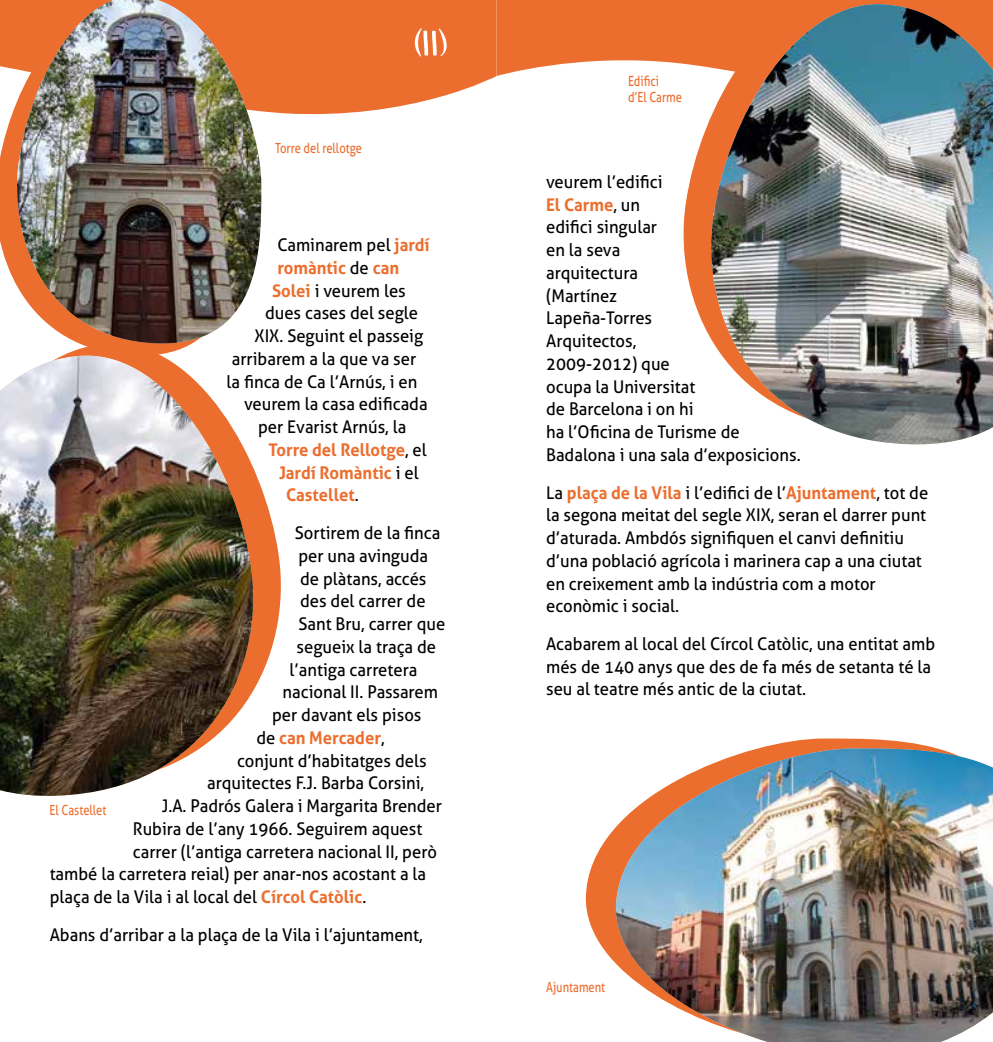
<style>
.page{position:relative;width:993px;height:1042px;background:#fff}
.page>*{position:absolute;margin:0;border:0;box-sizing:border-box;transform-origin:0 0}
.t1{font:52.5px "Georgina";color:#fff}
.t2{font:17.5px/22.8px "Aller";color:#000;scale:.95 1}
.t3{font:700 17.5px "Aller";color:#ec6e2e;scale:.95 1}
.t4{font:14px/15.8px "Aller";color:#ec6e2e;scale:.8 1}
.s1{font-weight:700;color:#ec6e2e}
.s2{font-weight:400;color:#000}
</style>
<div class="page">
<svg style="left:0;top:0;width:496px;height:115px;fill:#ec6e2e"></svg>
<svg style="left:496px;top:0;width:175px;height:77px;fill:#ec6e2e"></svg>
<svg style="left:585px;top:738px;width:337px;height:224px"></svg>
<img style="left:614px;top:748px;width:378px;height:294px">
<svg style="left:0;top:7px;width:8px;height:260px;fill:#ec6e2e"></svg>
<svg style="left:8px;top:0;width:255px;height:286px;fill:#ec6e2e"></svg>
<img style="left:17px;top:0;width:244px;height:342px">
<svg style="left:66px;top:342px;width:215px;height:325px"></svg>
<svg style="left:62px;top:354px;width:203px;height:337px;fill:#ec6e2e"></svg>
<img style="left:0;top:356px;width:253px;height:440px">
<svg style="left:671px;top:0;width:321px;height:312px"></svg>
<svg style="left:698px;top:3px;width:294px;height:332px;fill:#ec6e2e"></svg>
<img style="left:709px;top:4px;width:283px;height:441px">
<p class="t4" style="left:275px;top:140px;width:110px">Torre del rellotge</p>
<h1 class="t1" style="left:413px;top:22px;width:36px">(11)</h1>
<p class="t2" style="left:277px;top:233px;width:162px">Caminarem pel <span class="s1">jardí</span></p>
<p class="t3" style="left:277px;top:257px;width:130px">romàntic <span class="s2">de</span> can</p>
<p class="t2" style="left:272px;top:279px;width:142px"><span class="s1">Solei</span> i veurem les</p>
<p class="t2" style="left:265px;top:302px;width:162px">dues cases del segle</p>
<p class="t2" style="left:254px;top:324px;width:179px">XIX. Seguint el passeig</p>
<p class="t2" style="left:232px;top:347px;width:196px">arribarem a la que va ser</p>
<p class="t2" style="left:226px;top:370px;width:202px">la finca de Ca l’Arnús, i en</p>
<p class="t2" style="left:244px;top:393px;width:195px">veurem la casa edificada</p>
<p class="t2" style="left:258px;top:415px;width:157px">per Evarist Arnús, la</p>
<p class="t3" style="left:268px;top:439px;width:168px">Torre del Rellotge<span class="s2">, el</span></p>
<p class="t3" style="left:279px;top:461px;width:148px">Jardí Romàntic <span class="s2">i el</span></p>
<p class="t3" style="left:286px;top:484px;width:78px">Castellet<span class="s2">.</span></p>
<p class="t2" style="left:295px;top:521px;width:155px">Sortirem de la finca</p>
<p class="t2" style="left:298px;top:544px;width:138px">per una avinguda</p>
<p class="t2" style="left:300px;top:567px;width:134px">de plàtans, accés</p>
<p class="t2" style="left:300px;top:590px;width:133px">des del carrer de</p>
<p class="t2" style="left:298px;top:612px;width:156px">Sant Bru, carrer que</p>
<p class="t2" style="left:296px;top:635px;width:148px">segueix la traça de</p>
<p class="t2" style="left:289px;top:658px;width:136px">l’antiga carretera</p>
<p class="t2" style="left:282px;top:681px;width:165px">nacional II. Passarem</p>
<p class="t2" style="left:272px;top:703px;width:159px">per davant els pisos</p>
<p class="t3" style="left:256px;top:727px;width:136px"><span class="s2">de</span> can Mercader<span class="s2">,</span></p>
<p class="t2" style="left:237px;top:749px;width:201px">conjunt d’habitatges dels</p>
<p class="t2" style="left:207px;top:772px;width:230px">arquitectes F.J. Barba Corsini,</p>
<p class="t2" style="left:162px;top:794px;width:296px">J.A. Padrós Galera i Margarita Brender</p>
<p class="t2" style="left:133px;top:817px;width:306px">Rubira de l’any 1966. Seguirem aquest</p>
<p class="t2" style="left:133px;top:840px;width:321px">carrer (l’antiga carretera nacional II, però</p>
<p class="t2" style="left:50px;top:863px;width:397px">també la carretera reial) per anar-nos acostant a la</p>
<p class="t2" style="left:50px;top:885px;width:335px">plaça de la Vila i al local del <span class="s1">Círcol Catòlic</span>.</p>
<p class="t2" style="left:50px;top:923px;width:394px">Abans d’arribar a la plaça de la Vila i l’ajuntament,</p>
<p class="t4" style="left:50px;top:802px;width:73px">El Castellet</p>
<p class="t4" style="left:627px;top:73px;width:69px">Edifici<br>d’El Carme</p>
<p class="t2" style="left:546px;top:170px;width:269px">veurem l’edifici<br><span class="s1">El Carme</span>, un<br>edifici singular<br>en la seva<br>arquitectura<br>(Martínez<br>Lapeña-Torres<br>Arquitectos,<br>2009-2012) que<br>ocupa la Universitat<br>de Barcelona i on hi<br>ha l’Oficina de Turisme de<br>Badalona i una sala d’exposicions.</p>
<p class="t2" style="left:546px;top:481px;width:403px">La <span class="s1">plaça de la Vila</span> i l’edifici de l’<span class="s1">Ajuntament</span>, tot de la segona meitat del segle XIX, seran el darrer punt d’aturada. Ambdós signifiquen el canvi definitiu d’una població agrícola i marinera cap a una ciutat en creixement amb la indústria com a motor econòmic i social.</p>
<p class="t2" style="left:546px;top:632px;width:411px">Acabarem al local del Círcol Catòlic, una entitat amb més de 140 anys que des de fa més de setanta té la seu al teatre més antic de la ciutat.</p>
<p class="t4" style="left:546px;top:979px;width:75px">Ajuntament</p>
</div>
